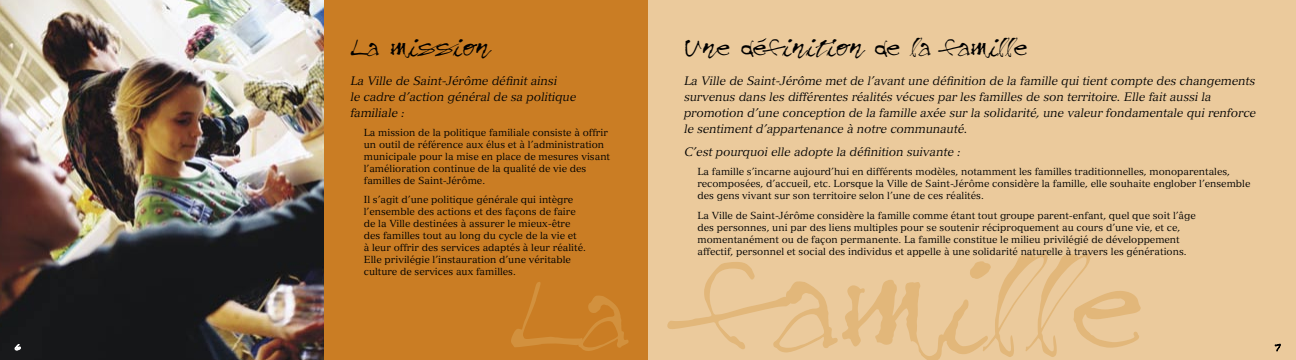
<style>
.page{position:relative;width:1296px;height:360px;background:#fff}
.page>*{position:absolute;margin:0;border:0;box-sizing:border-box;transform-origin:0 0}
.t1{font:128px "Treefrog";color:#e2b77a}
.Titre_Treefrog{font:24px "Treefrog";color:#000}
.Texte_12_pt{font:italic 12px/16px "Versailles";color:#000}
.Texte_10_pt{font:10px/12px "Versailles";color:#000}
.t2{font:9px "Treefrog";color:#000}
.s1{font-size:100px;color:#d2913e}
</style>
<div class="page">
<div style="left:648px;top:0;width:648px;height:360px;background:#ebca9c"></div>
<div style="left:311px;top:0;width:337px;height:360px;background:#ca7d24"></div>
<img style="left:0;top:0;width:324px;height:360px">
<svg style="left:757px;top:38px;width:10px;height:5px"></svg>
<svg style="left:1275px;top:344px;width:6px;height:7px"></svg>
<svg style="left:15px;top:344px;width:6px;height:6px"></svg>
<p class="Titre_Treefrog" style="left:684px;top:36px;width:345px">Une definition de la famille</p>
<p class="Texte_12_pt" style="left:684px;top:73px;width:574px">La Ville de Saint-Jérôme met de l’avant une définition de la famille qui tient compte des changements survenus dans les différentes réalités vécues par les familles de son territoire. Elle fait aussi la promotion d’une conception de la famille axée sur la solidarité, une valeur fondamentale qui renforce le sentiment d’appartenance à notre communauté.</p>
<p class="Texte_12_pt" style="left:684px;top:144px;width:278px">C’est pourquoi elle adopte la définition suivante :</p>
<p class="Texte_10_pt" style="left:698px;top:166px;width:554px">La famille s’incarne aujourd’hui en différents modèles, notamment les familles traditionnelles, monoparentales, recomposées, d’accueil, etc. Lorsque la Ville de Saint-Jérôme considère la famille, elle souhaite englober l’ensemble des gens vivant sur son territoire selon l’une de ces réalités.</p>
<p class="Texte_10_pt" style="left:698px;top:209px;width:500px">La Ville de Saint-Jérôme considère la famille comme étant tout groupe parent-enfant, quel que soit l’âge des personnes, uni par des liens multiples pour se soutenir réciproquement au cours d’une vie, et ce, momentanément ou de façon permanente. La famille constitue le milieu privilégié de développement affectif, personnel et social des individus et appelle à une solidarité naturelle à travers les générations.</p>
<p class="Titre_Treefrog" style="left:350px;top:36px;width:141px">La mission</p>
<p class="Texte_12_pt" style="left:350px;top:73px;width:227px">La Ville de Saint-Jérôme définit ainsi<br>le cadre d’action général de sa politique familiale :</p>
<p class="Texte_10_pt" style="left:364px;top:126px;width:248px">La mission de la politique familiale consiste à offrir un outil de référence aux élus et à l’administration municipale pour la mise en place de mesures visant l’amélioration continue de la qualité de vie des familles de Saint-Jérôme.</p>
<p class="Texte_10_pt" style="left:364px;top:194px;width:224px">Il s’agit d’une politique générale qui intègre l’ensemble des actions et des façons de faire de la Ville destinées à assurer le mieux-être des familles tout au long du cycle de la vie et<br>à leur offrir des services adaptés à leur réalité.<br>Elle privilégie l’instauration d’une véritable culture de services aux familles.</p>
<p class="t1" style="left:510px;top:247px;width:634px"><span class="s1">La</span> famille</p>
<p class="t2" style="left:1275px;top:343px;width:8px">7</p>
</div>
